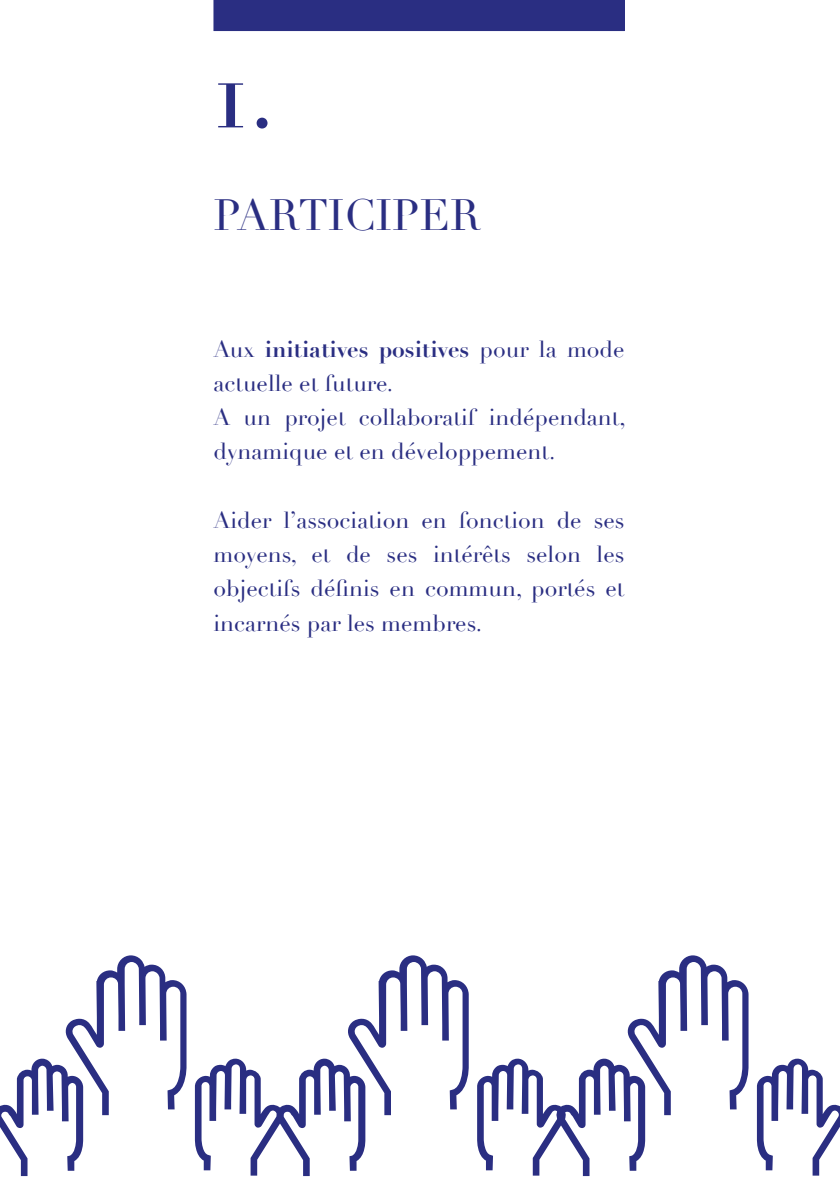
<style>
.page{position:relative;width:840px;height:1191px;background:#fff}
.page>*{position:absolute;margin:0;border:0;box-sizing:border-box;transform-origin:0 0}
.t1{font:102.6px "Didot";color:#2a2e82}
.t2{font:42.8px "Didot";color:#2a2e82}
.t3{font:22.8px/34.2px "Didot";color:#2a2e82}
.s1{font-weight:700}
</style>
<div class="page">
<svg style="left:477px;top:955px;width:271px;height:221px"></svg>
<svg style="left:756px;top:1058px;width:83px;height:117px"></svg>
<svg style="left:0;top:955px;width:186px;height:221px"></svg>
<svg style="left:195px;top:955px;width:273px;height:221px"></svg>
<div style="left:213px;top:0;width:411px;height:31px;background:#2a2e82"></div>
<p class="t1" style="left:213px;top:30px;width:64px">1.</p>
<p class="t2" style="left:213px;top:190px;width:269px">PARTICIPER</p>
<p class="t3" style="left:213px;top:332px;width:412px">Aux <span class="s1">initiatives positives</span> pour la mode actuelle et future.</p>
<p class="t3" style="left:213px;top:401px;width:413px">A un projet collaboratif indépendant, dynamique et en développement.</p>
<p class="t3" style="left:213px;top:503px;width:412px">Aider l’association en fonction de ses moyens, et de ses intérêts selon les</p>
<p class="t3" style="left:213px;top:572px;width:412px">objectifs définis en commun, portés et</p>
<p class="t3" style="left:213px;top:606px;width:270px">incarnés par les membres.</p>
</div>
